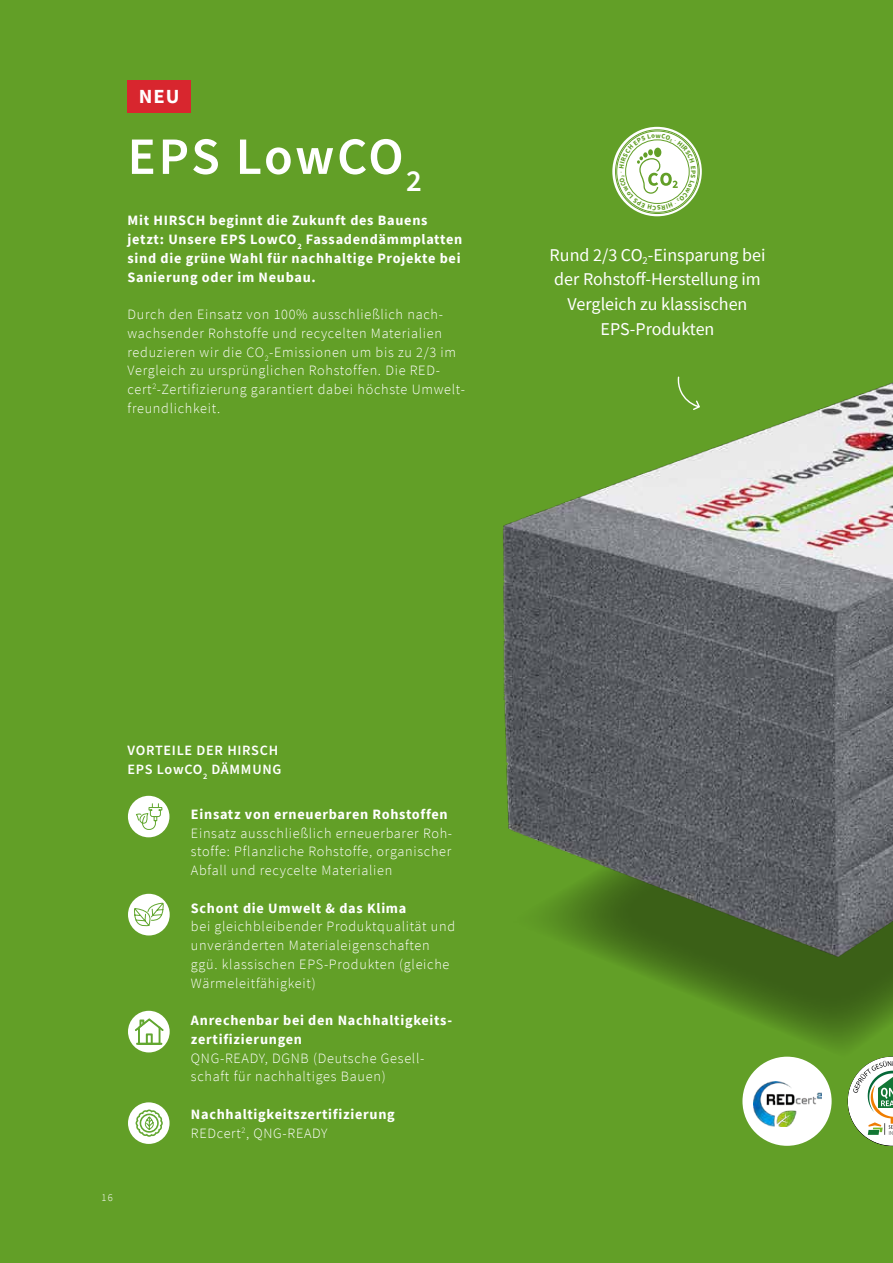
<style>
.page{position:relative;width:893px;height:1263px;background:#629f27}
.page>*{position:absolute;margin:0;border:0;box-sizing:border-box;transform-origin:0 0}
.t1{font:600 52.5px "Source Sans Pro";letter-spacing:.04em;color:#fff}
.t2{font:700 19.95px "Source Sans Pro";color:#fff;scale:1.04 1}
.t3{font:18px/24.6px "Source Sans Pro";color:#fff;text-align:center}
.t4{font:300 14.25px/18.8px "Source Sans Pro";letter-spacing:.05em;color:#fff}
.t5{font:700 14.25px/18.8px "Source Sans Pro";letter-spacing:.05em;color:#fff}
.t6{font:600 14.25px/18.8px "Source Sans Pro";letter-spacing:.05em;color:#fff}
.t7{font:300 10.5px "Source Sans Pro";color:#fff}
.t8{font:700 6.9px "Source Sans Pro";color:#629f27}
.t9{font:6.9px "Source Sans Pro";color:#629f27}
.s1{font-weight:300}
</style>
<div class="page">
<hr style="left:892px;top:0;width:1px;height:1263px;background:#4e4e4f">
<svg style="left:711px;top:999px;width:182px;height:59px"></svg>
<img style="left:503px;top:336px;width:390px;height:663px">
<div style="left:742px;top:1057px;width:90px;height:89px;background:#fff;border-radius:50%"></div>
<img style="left:753px;top:1081px;width:68px;height:45px">
<svg style="left:848px;top:1057px;width:45px;height:89px"></svg>
<svg style="left:677px;top:377px;width:23px;height:33px"></svg>
<svg style="left:612px;top:127px;width:90px;height:89px"></svg>
<div style="left:616px;top:131px;width:82px;height:82px;border:1px solid #629f27;border-radius:50%"></div>
<div style="left:128px;top:81px;width:63px;height:32px;background:#d8262e"></div>
<div style="left:128px;top:1011px;width:42px;height:41px;background:#fff;border-radius:50%"></div>
<svg style="left:135px;top:1018px;width:28px;height:26px"></svg>
<div style="left:128px;top:894px;width:42px;height:41px;background:#fff;border-radius:50%"></div>
<svg style="left:134px;top:895px;width:30px;height:39px"></svg>
<div style="left:128px;top:796px;width:41px;height:41px;background:#fff;border-radius:50%"></div>
<svg style="left:136px;top:803px;width:27px;height:27px"></svg>
<div style="left:128px;top:1102px;width:42px;height:42px;background:#fff;border-radius:50%"></div>
<svg style="left:136px;top:1109px;width:27px;height:28px"></svg>
<svg style="left:619px;top:133px;width:77px;height:77px;background:#ddead1"></svg>
<h2 class="t2" style="left:139px;top:83px;width:41px">NEU</h2>
<h1 class="t1" style="left:128px;top:121px;width:296px">EPS LowCO<sub>2</sub></h1>
<p class="t5" style="left:128px;top:211px;width:336px">Mit HIRSCH beginnt die Zukunft des Bauens jetzt: Unsere EPS LowCO<sub>2</sub> Fassadendämmplatten sind die grüne Wahl für nachhaltige Projekte bei Sanierung oder im Neubau.</p>
<p class="t4" style="left:128px;top:305px;width:339px">Durch den Einsatz von 100% ausschließlich nach&shy;wachsender Rohstoffe und recycelten Materialien reduzieren wir die CO<sub>2</sub>-Emissionen um bis zu 2/3 im Vergleich zu ursprünglichen Rohstoffen. Die RED&shy;cert<sup>2</sup>-Zertifizierung garantiert dabei höchste Umwelt&shy;freundlichkeit.</p>
<p class="t9" style="left:617px;top:173px;width:3px;rotate:-90deg">·</p>
<p class="t8" style="left:698px;top:170px;width:6px;rotate:90deg">P</p>
<p class="t3" style="left:550px;top:242px;width:217px">Rund 2/3 CO<sub>2</sub>-Einsparung bei der Rohstoff-Herstellung im<br>Vergleich zu klassischen<br>EPS-Produkten</p>
<p class="t6" style="left:128px;top:741px;width:155px">VORTEILE DER HIRSCH<br>EPS LowCO<sub>2</sub> DÄMMUNG</p>
<p class="t5" style="left:191px;top:804px;width:258px">Einsatz von erneuerbaren Rohstoffen</p>
<p class="t4" style="left:191px;top:823px;width:263px;text-align:justify">Einsatz ausschließlich erneuerbarer Roh&shy;stoffe: Pflanzliche Rohstoffe, organischer Abfall und recycelte Materialien</p>
<p class="t5" style="left:191px;top:898px;width:217px">Schont die Umwelt &amp; das Klima</p>
<p class="t4" style="left:191px;top:917px;width:266px">bei gleichbleibender Produktqualität und unveränderten Materialeigenschaften ggü. klassischen EPS-Produkten (gleiche Wärmeleitfähigkeit)</p>
<p class="t5" style="left:191px;top:1011px;width:263px">Anrechenbar bei den Nachhaltigkeits&shy;zertifizierungen</p>
<p class="t4" style="left:191px;top:1048px;width:235px">QNG-READY, DGNB (Deutsche Gesell&shy;schaft für nachhaltiges Bauen)</p>
<p class="t5" style="left:191px;top:1104px;width:205px">Nachhaltigkeitszertifizierung<br><span class="s1">REDcert</span><sup>2</sup><span class="s1">, QNG-READY</span></p>
<p class="t7" style="left:102px;top:1191px;width:13px">16</p>
</div>
